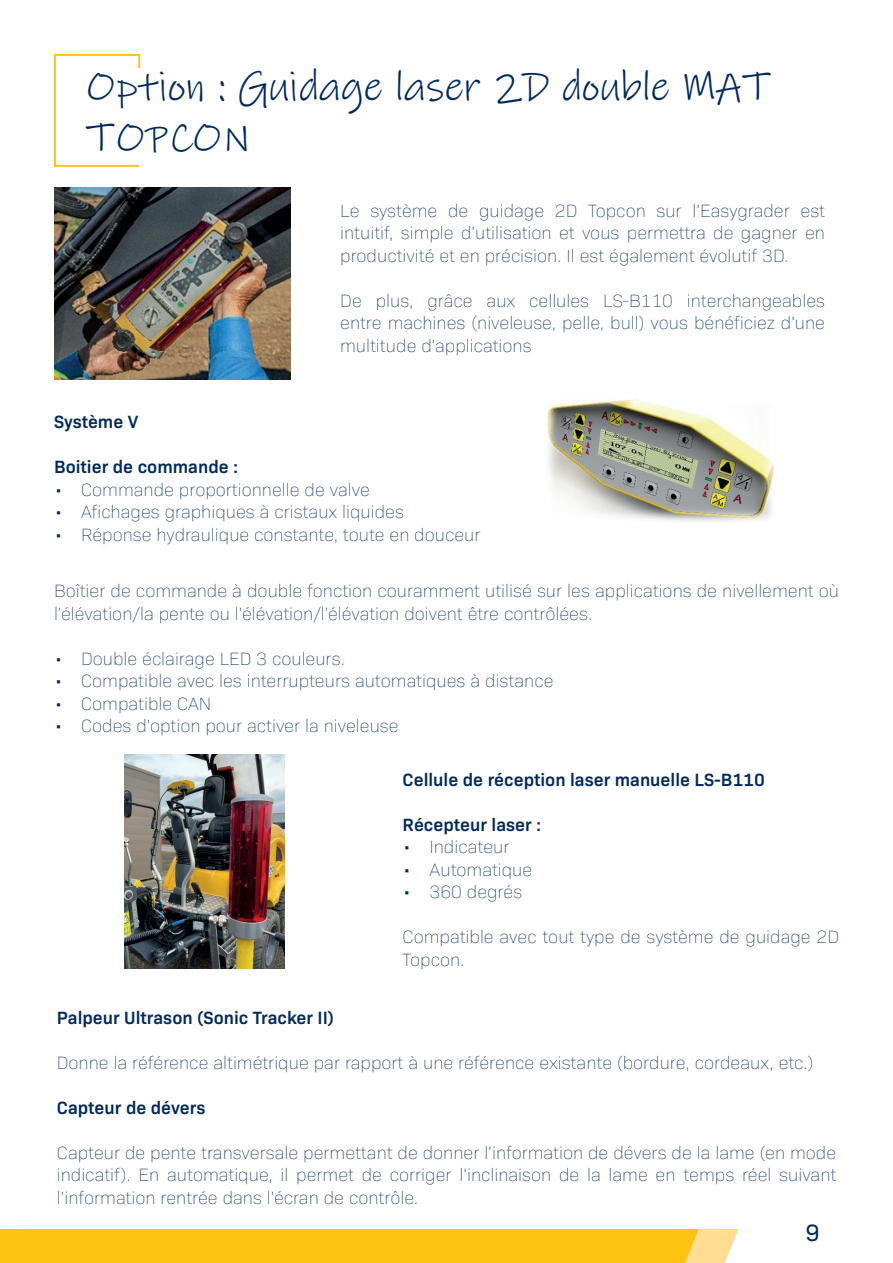
<style>
.page{position:relative;width:893px;height:1263px;background:#fff}
.page>*{position:absolute;margin:0;border:0;box-sizing:border-box;transform-origin:0 0}
.t1{font:42px/50.4px "Ink Free";color:#00295c}
.t2{font:24px "Bio Sans";color:#00295c}
.t3{font:200 18px/22.5px "Bio Sans";color:#00295c;text-align:justify}
.t4{font:600 18px "Bio Sans";color:#00295c}
</style>
<div class="page">
<div style="left:0;top:1229px;width:739px;height:34px;background:#fec210"></div>
<svg style="left:54px;top:54px;width:87px;height:113px"></svg>
<div style="left:83px;top:69px;width:756px;height:86px;background:#fff"></div>
<img style="left:54px;top:187px;width:237px;height:193px">
<img style="left:547px;top:399px;width:227px;height:123px">
<img style="left:125px;top:754px;width:160px;height:215px">
<h1 class="t1" style="left:86px;top:62px;width:687px">Option : Guidage laser 2D double MAT<br>TOPCON</h1>
<p class="t3" style="left:340px;top:198px;width:486px">Le système de guidage 2D Topcon sur l’Easygrader est intuitif, simple d’utilisation et vous permettra de gagner en productivité et en précision. Il est également évolutif 3D.</p>
<p class="t3" style="left:340px;top:288px;width:486px">De plus, grâce aux cellules LS-B110 interchangeables entre machines (niveleuse, pelle, bull) vous bénéficiez d’une multitude d’applications</p>
<p class="t4" style="left:54px;top:408px;width:86px">Système V</p>
<p class="t4" style="left:54px;top:453px;width:186px">Boitier de commande :</p>
<p class="t3" style="left:54px;top:477px;width:317px">• Commande proportionnelle de valve</p>
<p class="t3" style="left:54px;top:499px;width:351px">• Afichages graphiques à cristaux liquides</p>
<p class="t3" style="left:54px;top:522px;width:428px">• Réponse hydraulique constante, toute en douceur</p>
<p class="t3" style="left:54px;top:578px;width:786px">Boîtier de commande à double fonction couramment utilisé sur les applications de nivellement où l’élévation/la pente ou l’élévation/l’élévation doivent être contrôlées.</p>
<p class="t3" style="left:54px;top:646px;width:293px">• Double éclairage LED 3 couleurs.</p>
<p class="t3" style="left:54px;top:668px;width:501px">• Compatible avec les interrupteurs automatiques à distance</p>
<p class="t3" style="left:54px;top:691px;width:159px">• Compatible CAN</p>
<p class="t3" style="left:54px;top:713px;width:346px">• Codes d’option pour activer la niveleuse</p>
<p class="t4" style="left:403px;top:766px;width:364px">Cellule de réception laser manuelle LS-B110</p>
<p class="t4" style="left:403px;top:811px;width:140px">Récepteur laser :</p>
<p class="t3" style="left:403px;top:835px;width:108px">• Indicateur</p>
<p class="t3" style="left:403px;top:857px;width:131px">• Automatique</p>
<p class="t3" style="left:403px;top:880px;width:121px">• 360 degrés</p>
<p class="t3" style="left:403px;top:925px;width:438px">Compatible avec tout type de système de guidage 2D<br>Topcon.</p>
<p class="t4" style="left:57px;top:1004px;width:279px">Palpeur Ultrason (Sonic Tracker II)</p>
<p class="t3" style="left:57px;top:1050px;width:758px">Donne la référence altimétrique par rapport à une référence existante (bordure, cordeaux, etc.)</p>
<p class="t4" style="left:57px;top:1094px;width:150px">Capteur de dévers</p>
<p class="t3" style="left:57px;top:1140px;width:781px">Capteur de pente transversale permettant de donner l’information de dévers de la lame (en mode indicatif). En automatique, il permet de corriger l‘inclinaison de la lame en temps réel suivant l’information rentrée dans l’écran de contrôle.</p>
<h2 class="t2" style="left:806px;top:1215px;width:16px">9</h2>
</div>
